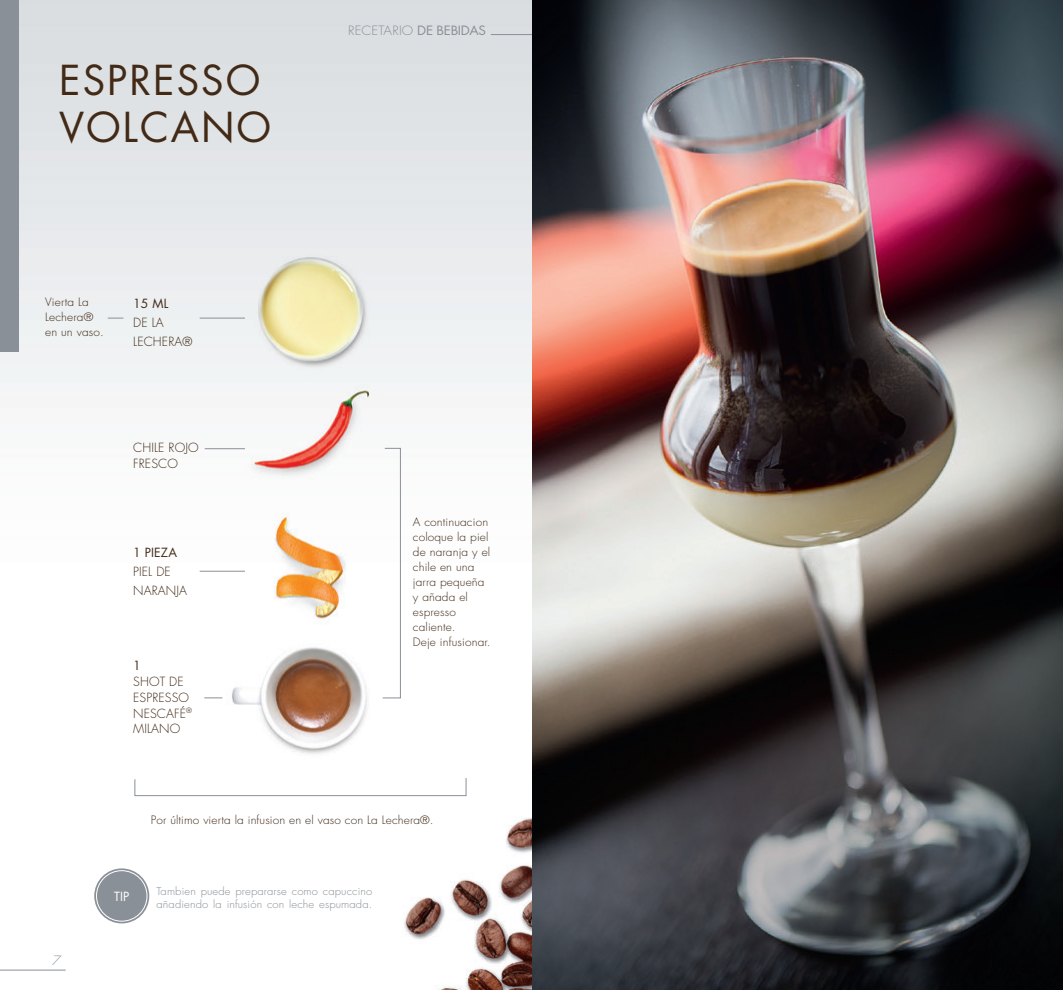
<style>
.page{position:relative;width:1063px;height:990px;background:#fff}
.page>*{position:absolute;margin:0;border:0;box-sizing:border-box;transform-origin:0 0}
.t1{font:40.25px/47.6px "Futura Std";letter-spacing:.05em;color:#422a17}
.t2{font:300 12.5px "Futura Std";letter-spacing:.01em;color:#8a9097;scale:1.07 1}
.t3{font:italic 300 12.5px "Futura Std";color:#8a9097;scale:1.07 1}
.t4{font:300 12.38px/15.8px "Futura Std";letter-spacing:.01em;color:#422a17}
.t5{font:12.38px "Futura Std";letter-spacing:.01em;color:#422a17}
.t6{font:12.38px "Futura Std";color:#fff}
.t7{font:300 11.25px/15px "Futura Std";letter-spacing:.01em;color:#422a17;scale:1.06 1}
.t8{font:300 10.62px/12.5px "Futura Std";letter-spacing:.01em;color:#8a9097;scale:1.06 1}
.s1{font-weight:400}
</style>
<div class="page">
<img style="left:0;top:0;width:533px;height:990px">
<hr style="left:491px;top:34px;width:53px;height:1px;background:#8a9097">
<hr style="left:0;top:970px;width:66px;height:1px;background:#8a9097">
<div style="left:0;top:0;width:18px;height:351px;background:#8a9097"></div>
<hr style="left:205px;top:448px;width:40px;height:1px;background:#8a9097">
<hr style="left:200px;top:571px;width:45px;height:1px;background:#8a9097">
<hr style="left:200px;top:318px;width:45px;height:1px;background:#8a9097">
<svg style="left:204px;top:698px;width:18px;height:1px"></svg>
<svg style="left:108px;top:318px;width:15px;height:1px"></svg>
<svg style="left:382px;top:448px;width:19px;height:251px"></svg>
<svg style="left:134px;top:777px;width:332px;height:19px"></svg>
<div style="left:94px;top:868px;width:55px;height:55px;background:#8a9097;border-radius:50%"></div>
<div style="left:96px;top:870px;width:51px;height:51px;border:1px solid #fff;border-radius:50%"></div>
<img style="left:533px;top:0;width:529px;height:990px">
<h1 class="t1" style="left:59px;top:56px;width:213px">ESPRESSO<br>VOLCANO</h1>
<p class="t7" style="left:45px;top:295px;width:57px">Vierta La<br>Lechera® en un vaso.</p>
<p class="t5" style="left:133px;top:296px;width:37px">15 ML</p>
<p class="t4" style="left:133px;top:313px;width:61px;line-height:18.8px">DE LA<br>LECHERA®</p>
<p class="t4" style="left:133px;top:440px;width:67px">CHILE ROJO<br>FRESCO</p>
<p class="t5" style="left:133px;top:545px;width:45px">1 PIEZA</p>
<p class="t4" style="left:133px;top:563px;width:55px;line-height:18.8px">PIEL DE<br>NARANJA</p>
<p class="t5" style="left:133px;top:658px;width:9px">1</p>
<p class="t4" style="left:133px;top:674px;width:60px">SHOT DE<br>ESPRESSO<br>NESCAFÉ<sup>®<br></sup>MILANO</p>
<p class="t2" style="left:348px;top:23px;width:130px">RECETARIO <span class="s1">DE BEBIDAS</span></p>
<p class="t7" style="left:413px;top:515px;width:75px">A continuacion coloque la piel de naranja y el chile en una jarra pequeña y añada el espresso caliente.<br>Deje infusionar.</p>
<p class="t3" style="left:52px;top:953px;width:9px">7</p>
<p class="t7" style="left:151px;top:812px;width:268px">Por último vierta la infusion en el vaso con La Lechera®.</p>
<p class="t6" style="left:114px;top:888px;width:17px">TIP</p>
<p class="t8" style="left:156px;top:885px;width:205px">Tambien puede prepararse como capuccino añadiendo la infusión con leche espumada.</p>
</div>
